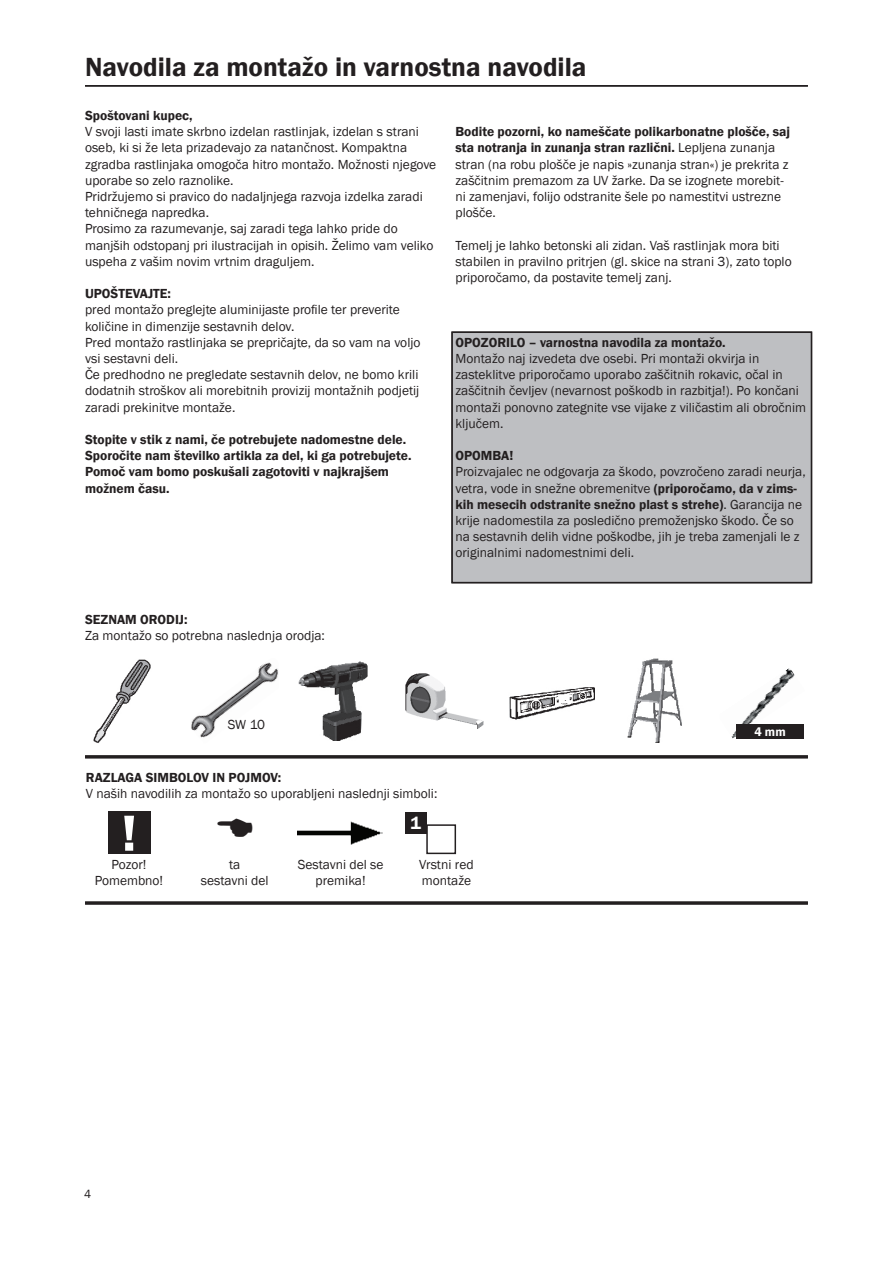
<style>
.page{position:relative;width:893px;height:1263px;background:#fff}
.page>*{position:absolute;margin:0;border:0;box-sizing:border-box;transform-origin:0 0}
.t1{font:600 52.5px "Franklin Gothic";color:#fff}
.t2{font:600 27px "Franklin Gothic";color:#231f20}
.t3{font:600 18px "Franklin Gothic";color:#fff}
.t4{font:13.5px/16.2px "Franklin Gothic";color:#231f20}
.t5{font:600 13.5px/16.2px "Franklin Gothic";color:#231f20}
.t6{font:600 12.6px "Franklin Gothic";color:#fff}
.t7{font:12px "Franklin Gothic";color:#231f20}
.s1{font-weight:600}
</style>
<div class="page">
<img style="left:298px;top:821px;width:85px;height:24px">
<img style="left:93px;top:659px;width:58px;height:84px">
<img style="left:191px;top:662px;width:87px;height:76px">
<img style="left:299px;top:661px;width:69px;height:79px">
<img style="left:405px;top:673px;width:79px;height:56px">
<img style="left:509px;top:687px;width:85px;height:33px">
<img style="left:627px;top:658px;width:55px;height:85px">
<img style="left:731px;top:668px;width:64px;height:70px">
<hr style="left:85px;top:85px;width:723px;height:2px;background:#231f20">
<div style="left:452px;top:332px;width:359px;height:251px;background:#bebfc2"></div>
<div style="left:451px;top:331px;width:361px;height:252px;border:2px solid #231f20"></div>
<hr style="left:85px;top:755px;width:723px;height:3px;background:#231f20">
<div style="left:108px;top:811px;width:42px;height:42px;background:#231f20"></div>
<div style="left:426px;top:824px;width:30px;height:30px;border:2px solid #231f20"></div>
<div style="left:405px;top:812px;width:21px;height:21px;background:#231f20"></div>
<div style="left:736px;top:724px;width:68px;height:15px;background:#231f20"></div>
<hr style="left:85px;top:901px;width:723px;height:3px;background:#231f20">
<h2 class="t2" style="left:85px;top:51px;width:503px">Navodila za montažo in varnostna navodila</h2>
<p class="t5" style="left:85px;top:108px;width:109px">Spoštovani kupec,</p>
<p class="t4" style="left:85px;top:124px;width:353px">V svoji lasti imate skrbno izdelan rastlinjak, izdelan s strani oseb, ki si že leta prizadevajo za natančnost. Kompaktna zgradba rastlinjaka omogoča hitro montažo. Možnosti njegove uporabe so zelo raznolike.<br>Pridržujemo si pravico do nadaljnjega razvoja izdelka zaradi tehničnega napredka.<br>Prosimo za razumevanje, saj zaradi tega lahko pride do manjših odstopanj pri ilustracijah in opisih. Želimo vam veliko uspeha z vašim novim vrtnim draguljem.</p>
<p class="t5" style="left:85px;top:286px;width:87px">UPOŠTEVAJTE:</p>
<p class="t4" style="left:85px;top:302px;width:337px">pred montažo preglejte aluminijaste profile ter preverite količine in dimenzije sestavnih delov.<br>Pred montažo rastlinjaka se prepričajte, da so vam na voljo vsi sestavni deli.<br>Če predhodno ne pregledate sestavnih delov, ne bomo krili dodatnih stroškov ali morebitnih provizij montažnih podjetij zaradi prekinitve montaže.</p>
<p class="t5" style="left:85px;top:432px;width:328px">Stopite v stik z nami, če potrebujete nadomestne dele.<br>Sporočite nam številko artikla za del, ki ga potrebujete.<br>Pomoč vam bomo poskušali zagotoviti v najkrajšem možnem času.</p>
<p class="t4" style="left:455px;top:124px;width:336px"><span class="s1">Bodite pozorni, ko nameščate polikarbonatne plošče, saj sta notranja in zunanja stran različni.</span> Lepljena zunanja stran (na robu plošče je napis »zunanja stran«) je prekrita z zaščitnim premazom za UV žarke. Da se izognete morebit&shy;ni zamenjavi, folijo odstranite šele po namestitvi ustrezne plošče.</p>
<p class="t4" style="left:455px;top:237px;width:338px">Temelj je lahko betonski ali zidan. Vaš rastlinjak mora biti stabilen in pravilno pritrjen (gl. skice na strani 3), zato toplo priporočamo, da postavite temelj zanj.</p>
<p class="t5" style="left:455px;top:334px;width:272px">OPOZORILO – varnostna navodila za montažo.</p>
<p class="t4" style="left:455px;top:351px;width:352px">Montažo naj izvedeta dve osebi. Pri montaži okvirja in zasteklitve priporočamo uporabo zaščitnih rokavic, očal in zaščitnih čevljev (nevarnost poškodb in razbitja!). Po končani montaži ponovno zategnite vse vijake z viličastim ali obročnim ključem.</p>
<p class="t5" style="left:455px;top:448px;width:59px">OPOMBA!</p>
<p class="t4" style="left:455px;top:464px;width:352px">Proizvajalec ne odgovarja za škodo, povzročeno zaradi neurja, vetra, vode in snežne obremenitve <span class="s1">(priporočamo, da v zims&shy;kih mesecih odstranite snežno plast s strehe)</span>. Garancija ne krije nadomestila za posledično premoženjsko škodo. Če so na sestavnih delih vidne poškodbe, jih je treba zamenjali le z originalnimi nadomestnimi deli.</p>
<p class="t5" style="left:85px;top:611px;width:104px">SEZNAM ORODIJ:</p>
<p class="t4" style="left:85px;top:628px;width:241px">Za montažo so potrebna naslednja orodja:</p>
<p class="t4" style="left:228px;top:716px;width:39px">SW 10</p>
<p class="t5" style="left:86px;top:769px;width:197px">RAZLAGA SIMBOLOV IN POJMOV:</p>
<p class="t4" style="left:86px;top:786px;width:353px">V naših navodilih za montažo so uporabljeni naslednji simboli:</p>
<h1 class="t1" style="left:121px;top:801px;width:17px">!</h1>
<h3 class="t3" style="left:410px;top:812px;width:12px">1</h3>
<p class="t4" style="left:95px;top:857px;width:70px;text-align:center">Pozor!<br>Pomembno!</p>
<p class="t4" style="left:201px;top:857px;width:69px;text-align:center">ta<br>sestavni del</p>
<p class="t4" style="left:298px;top:857px;width:87px;text-align:center">Sestavni del se premika!</p>
<p class="t4" style="left:419px;top:857px;width:56px">Vrstni red montaže</p>
<p class="t7" style="left:84px;top:1186px;width:9px">4</p>
<p class="t6" style="left:754px;top:724px;width:33px">4 mm</p>
</div>
